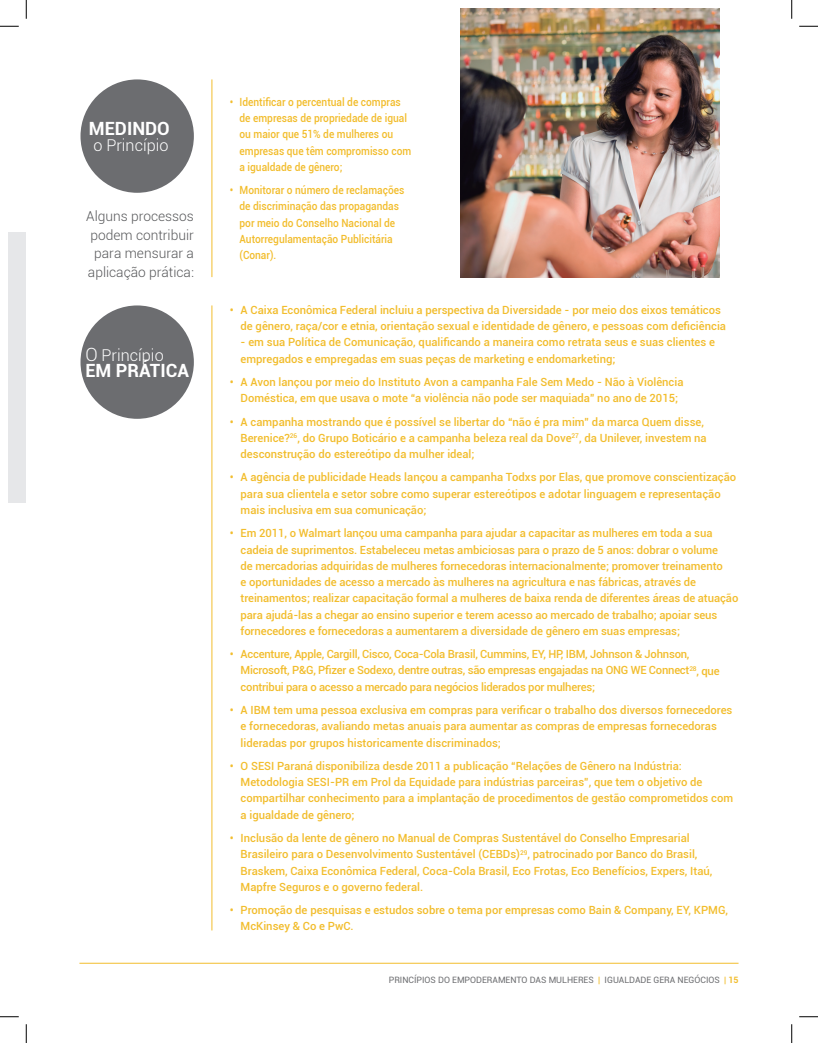
<style>
.page{position:relative;width:818px;height:1043px;background:#fff}
.page>*{position:absolute;margin:0;border:0;box-sizing:border-box;transform-origin:0 0}
.t1{font:700 18.25px "Roboto";color:#fff}
.t2{font:300 16.25px "Roboto";color:#fff}
.t3{font:300 13.75px/18.8px "Roboto";color:#57585a;text-align:center}
.t4{font:500 11.25px/16.2px "Roboto";color:#f2bd2d}
.t5{font:500 11.25px/16.2px "Roboto";color:#f2bd2d;scale:.9 1}
.t6{font:500 11.25px/16.2px "Roboto";letter-spacing:-.02em;color:#f2bd2d}
.t7{font:8.75px "Roboto";color:#6c6d70}
.s1{font-size:18.25px}
.s2{color:#f2bd2d}
.s3{font-weight:700;color:#f2bd2d}
</style>
<div class="page">
<div style="left:9px;top:232px;width:17px;height:271px;background:#e6e7e9"></div>
<div style="left:80px;top:79px;width:114px;height:114px;background:#6c6d70;border-radius:50%"></div>
<hr style="left:211px;top:79px;width:1px;height:198px;background:#f2bd2d">
<hr style="left:211px;top:305px;width:1px;height:625px;background:#f2bd2d">
<img style="left:461px;top:9px;width:259px;height:268px">
<div style="left:80px;top:305px;width:114px;height:114px;background:#6c6d70;border-radius:50%"></div>
<hr style="left:79px;top:962px;width:659px;height:1px;background:#f2bd2d">
<svg style="left:0;top:25px;width:19px;height:2px"></svg>
<svg style="left:799px;top:25px;width:19px;height:2px"></svg>
<svg style="left:0;top:1016px;width:19px;height:1px"></svg>
<svg style="left:799px;top:1016px;width:19px;height:1px"></svg>
<svg style="left:25px;top:0;width:2px;height:19px"></svg>
<svg style="left:25px;top:1024px;width:2px;height:18px"></svg>
<svg style="left:791px;top:0;width:1px;height:19px"></svg>
<svg style="left:791px;top:1024px;width:1px;height:18px"></svg>
<h1 class="t1" style="left:89px;top:115px;width:82px">MEDINDO</h1>
<h2 class="t2" style="left:93px;top:134px;width:77px">o Princípio</h2>
<p class="t3" style="left:86px;top:206px;width:109px">Alguns processos podem contribuir para mensurar a aplicação prática:</p>
<h2 class="t2" style="left:85px;top:344px;width:80px"><span class="s1">O</span> Princípio</h2>
<h1 class="t1" style="left:85px;top:358px;width:105px">EM PRÁTICA</h1>
<p class="t5" style="left:239px;top:93px;width:192px;text-indent:-10px">• Identificar o percentual de compras de empresas de propriedade de igual ou maior que 51% de mulheres ou empresas que têm compromisso com a igualdade de gênero;</p>
<p class="t5" style="left:239px;top:181px;width:185px;text-indent:-10px">• Monitorar o número de reclamações de discriminação das propagandas por meio do Conselho Nacional de<br>Autorregulamentação Publicitária (Conar).</p>
<p class="t4" style="left:240px;top:301px;width:487px;text-indent:-11px">• A Caixa Econômica Federal incluiu a perspectiva da Diversidade - por meio dos eixos temáticos de gênero, raça/cor e etnia, orientação sexual e identidade de gênero, e pessoas com deficiência</p>
<p class="t4" style="left:240px;top:334px;width:476px">- em sua Política de Comunicação, qualificando a maneira como retrata seus e suas clientes e empregados e empregadas em suas peças de marketing e endomarketing;</p>
<p class="t4" style="left:230px;top:373px;width:455px;text-align:center">• A Avon lançou por meio do Instituto Avon a campanha Fale Sem Medo - Não à Violência<br>Doméstica, em que usava o mote “a violência não pode ser maquiada” no ano de 2015;</p>
<p class="t4" style="left:240px;top:413px;width:467px;text-indent:-11px">• A campanha mostrando que é possível se libertar do “não é pra mim” da marca Quem disse,<br>Berenice?<sup>26</sup>, do Grupo Boticário e a campanha beleza real da Dove<sup>27</sup>, da Unilever, investem na desconstrução do estereótipo da mulher ideal;</p>
<p class="t4" style="left:240px;top:469px;width:497px;text-indent:-11px">• A agência de publicidade Heads lançou a campanha Todxs por Elas, que promove conscientização para sua clientela e setor sobre como superar estereótipos e adotar linguagem e representação mais inclusiva em sua comunicação;</p>
<p class="t4" style="left:240px;top:525px;width:499px;text-indent:-11px">• Em 2011, o Walmart lançou uma campanha para ajudar a capacitar as mulheres em toda a sua cadeia de suprimentos. Estabeleceu metas ambiciosas para o prazo de 5 anos: dobrar o volume<br>de mercadorias adquiridas de mulheres fornecedoras internacionalmente; promover treinamento<br>e oportunidades de acesso a mercado às mulheres na agricultura e nas fábricas, através de treinamentos; realizar capacitação formal a mulheres de baixa renda de diferentes áreas de atuação para ajudá-las a chegar ao ensino superior e terem acesso ao mercado de trabalho; apoiar seus fornecedores e fornecedoras a aumentarem a diversidade de gênero em suas empresas;</p>
<p class="t6" style="left:240px;top:645px;width:480px;text-indent:-11px">• Accenture, Apple, Cargill, Cisco, Coca-Cola Brasil, Cummins, EY, HP, IBM, Johnson &amp; Johnson,<br>Microsoft, P&amp;G, Pfizer e Sodexo, dentre outras, são empresas engajadas na ONG WE Connect<sup>28</sup>, que contribui para o acesso a mercado para negócios liderados por mulheres;</p>
<p class="t4" style="left:240px;top:701px;width:493px;text-indent:-11px">• A IBM tem uma pessoa exclusiva em compras para verificar o trabalho dos diversos fornecedores e fornecedoras, avaliando metas anuais para aumentar as compras de empresas fornecedoras lideradas por grupos historicamente discriminados;</p>
<p class="t4" style="left:240px;top:757px;width:494px;text-indent:-11px">• O SESI Paraná disponibiliza desde 2011 a publicação “Relações de Gênero na Indústria:<br>Metodologia SESI-PR em Prol da Equidade para indústrias parceiras”, que tem o objetivo de compartilhar conhecimento para a implantação de procedimentos de gestão comprometidos com a igualdade de gênero;</p>
<p class="t4" style="left:240px;top:829px;width:473px;text-indent:-11px">• Inclusão da lente de gênero no Manual de Compras Sustentável do Conselho Empresarial Brasileiro para o Desenvolvimento Sustentável (CEBDs)<sup>29</sup>, patrocinado por Banco do Brasil, Braskem, Caixa Econômica Federal, Coca-Cola Brasil, Eco Frotas, Eco Benefícios, Expers, Itaú, Mapfre Seguros e o governo federal.</p>
<p class="t4" style="left:240px;top:901px;width:489px;text-indent:-11px">• Promoção de pesquisas e estudos sobre o tema por empresas como Bain &amp; Company, EY, KPMG,<br>McKinsey &amp; Co e PwC.</p>
<p class="t7" style="left:389px;top:974px;width:351px">PRINCÍPIOS DO EMPODERAMENTO DAS MULHERES <span class="s2">|</span> IGUALDADE GERA NEGÓCIOS <span class="s2">|</span> <span class="s3">15</span></p>
</div>
